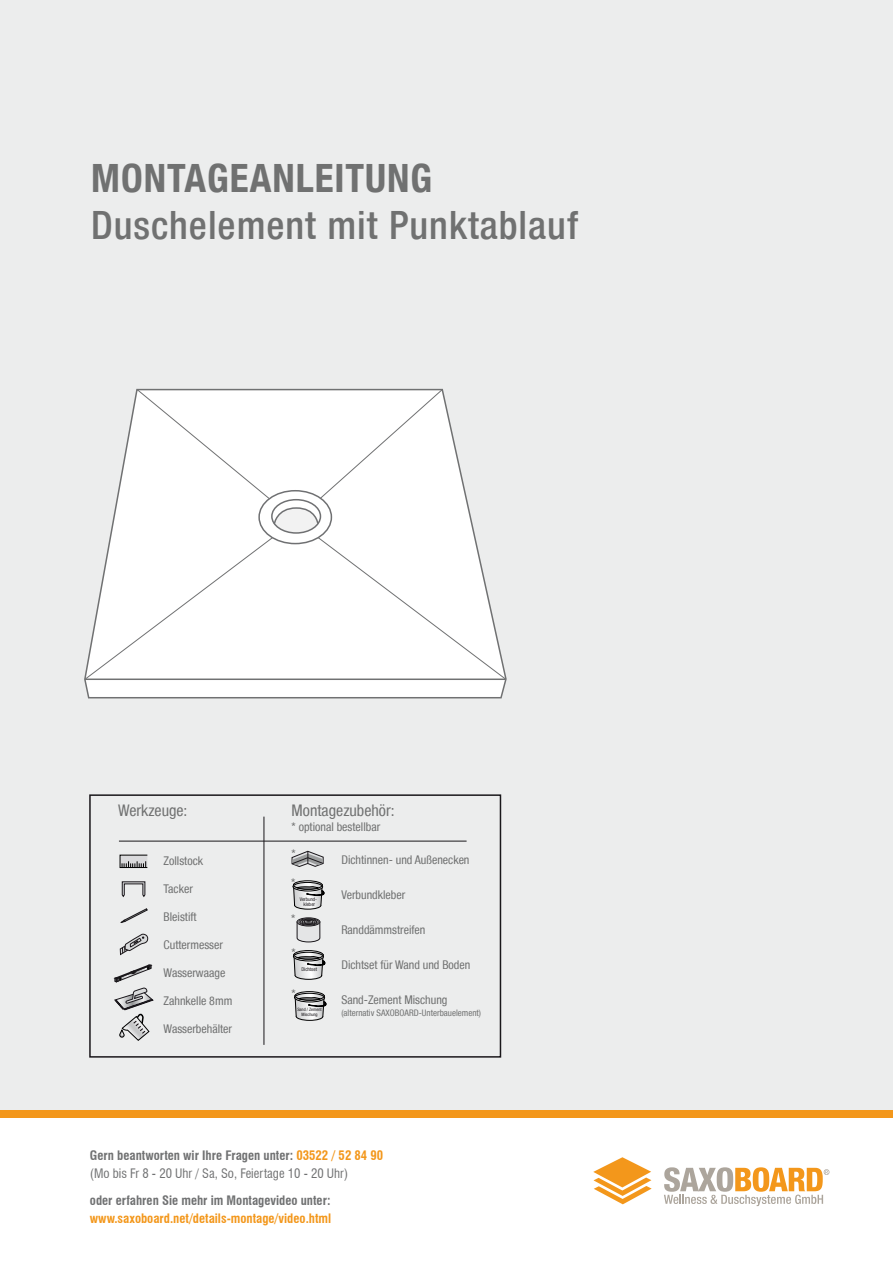
<style>
.page{position:relative;width:893px;height:1263px;background:#fff}
.page>*{position:absolute;margin:0;border:0;box-sizing:border-box;transform-origin:0 0}
.t1{font:500 condensed 39px "Helvetica Neue LT";letter-spacing:.025em;color:#707171}
.t2{font:700 condensed 39px "Helvetica Neue LT";letter-spacing:.025em;color:#707171}
.t3{font:condensed 16.05px "Helvetica Neue LT";color:#707171}
.t4{font:condensed 12.75px/18px "Swiss 721 BT";color:#707172}
.t5{font:700 condensed 12.75px "Swiss 721 BT";color:#f3971b}
.t6{font:700 condensed 12.75px "Swiss 721 BT";color:#707172}
.t7{font:condensed 12px "Helvetica Neue LT";color:#707171}
.t8{font:condensed 9px "Helvetica Neue LT";color:#707171}
.t9{font:condensed 5.1px/5.1px "Helvetica Neue LT";letter-spacing:-.005em;color:#1a171b;text-align:center}
.t10{font:condensed 4.5px/4.5px "Helvetica Neue LT";letter-spacing:-.005em;color:#1a171b;text-align:center}
.s1{font-weight:700}
.s2{font-weight:700;color:#f3971b}
</style>
<div class="page">
<div style="left:0;top:0;width:893px;height:1114px;background:#eceded"></div>
<div style="left:0;top:1110px;width:892px;height:8px;background:#f3971b"></div>
<svg style="left:84px;top:388px;width:423px;height:311px"></svg>
<div style="left:320px;top:389px;width:123px;height:110px;background:#fff"></div>
<div style="left:137px;top:389px;width:133px;height:110px;background:#fff"></div>
<svg style="left:84px;top:506px;width:422px;height:174px;background:#f9f9f9"></svg>
<div style="left:271px;top:499px;width:50px;height:35px;border:2px solid #6f7072;border-radius:50%"></div>
<div style="left:120px;top:855px;width:28px;height:13px;background:#dadadc"></div>
<svg style="left:122px;top:861px;width:24px;height:7px"></svg>
<svg style="left:122px;top:881px;width:23px;height:16px"></svg>
<svg style="left:120px;top:933px;width:28px;height:23px"></svg>
<svg style="left:291px;top:851px;width:33px;height:16px"></svg>
<div style="left:89px;top:794px;width:412px;height:264px;border:2px solid #1a171b"></div>
<hr style="left:264px;top:817px;width:1px;height:228px;background:#1a171b">
<hr style="left:119px;top:841px;width:348px;height:1px;background:#1a171b">
<svg style="left:120px;top:908px;width:28px;height:15px"></svg>
<div style="left:293px;top:880px;width:29px;height:9px;border:1px solid #000;border-radius:50%"></div>
<svg style="left:293px;top:881px;width:32px;height:62px"></svg>
<svg style="left:293px;top:950px;width:34px;height:71px"></svg>
<svg style="left:114px;top:964px;width:40px;height:77px"></svg>
<svg style="left:664px;top:1167px;width:165px;height:39px"></svg>
<svg style="left:593px;top:1157px;width:59px;height:47px"></svg>
<h1 class="t2" style="left:91px;top:154px;width:342px">MONTAGEANLEITUNG</h1>
<h1 class="t1" style="left:91px;top:202px;width:488px">Duschelement mit Punktablauf</h1>
<h2 class="t3" style="left:118px;top:801px;width:71px">Werkzeuge:</h2>
<p class="t7" style="left:164px;top:854px;width:41px">Zollstock</p>
<p class="t7" style="left:164px;top:882px;width:31px">Tacker</p>
<p class="t7" style="left:164px;top:910px;width:35px">Bleistift</p>
<p class="t7" style="left:164px;top:938px;width:61px">Cuttermesser</p>
<p class="t7" style="left:164px;top:966px;width:63px">Wasserwaage</p>
<p class="t7" style="left:164px;top:994px;width:70px">Zahnkelle 8mm</p>
<p class="t7" style="left:164px;top:1022px;width:70px">Wasserbehälter</p>
<h2 class="t3" style="left:292px;top:801px;width:104px">Montagezubehör:</h2>
<p class="t7" style="left:292px;top:819px;width:90px">* optional bestellbar</p>
<p class="t7" style="left:292px;top:846px;width:6px">*</p>
<p class="t7" style="left:291px;top:876px;width:6px">*</p>
<p class="t7" style="left:291px;top:912px;width:6px">*</p>
<p class="t7" style="left:292px;top:945px;width:6px">*</p>
<p class="t7" style="left:292px;top:987px;width:6px">*</p>
<p class="t7" style="left:341px;top:852px;width:130px">Dichtinnen- und Außenecken</p>
<p class="t7" style="left:341px;top:888px;width:65px">Verbundkleber</p>
<p class="t7" style="left:341px;top:923px;width:86px">Randdämmstreifen</p>
<p class="t7" style="left:341px;top:958px;width:131px">Dichtset für Wand und Boden</p>
<p class="t7" style="left:341px;top:993px;width:108px">Sand-Zement Mischung</p>
<p class="t8" style="left:341px;top:1008px;width:141px">(alternativ SAXOBOARD-Unterbauelement)</p>
<p class="t9" style="left:300px;top:897px;width:19px">Verbund&shy;kleber</p>
<p class="t9" style="left:301px;top:967px;width:17px">Dichtset</p>
<p class="t10" style="left:297px;top:1007px;width:26px">Sand / Zement<br>Mischung</p>
<p class="t4" style="left:90px;top:1146px;width:295px"><span class="s1">Gern beantworten wir Ihre Fragen unter:</span> <span class="s2">03522 / 52 84 90 </span>(Mo bis Fr 8 - 20 Uhr / Sa, So, Feiertage 10 - 20 Uhr)</p>
<p class="t6" style="left:90px;top:1193px;width:242px">oder erfahren Sie mehr im Montagevideo unter:</p>
<p class="t5" style="left:90px;top:1211px;width:243px">www.saxoboard.net/details-montage/video.html</p>
</div>
